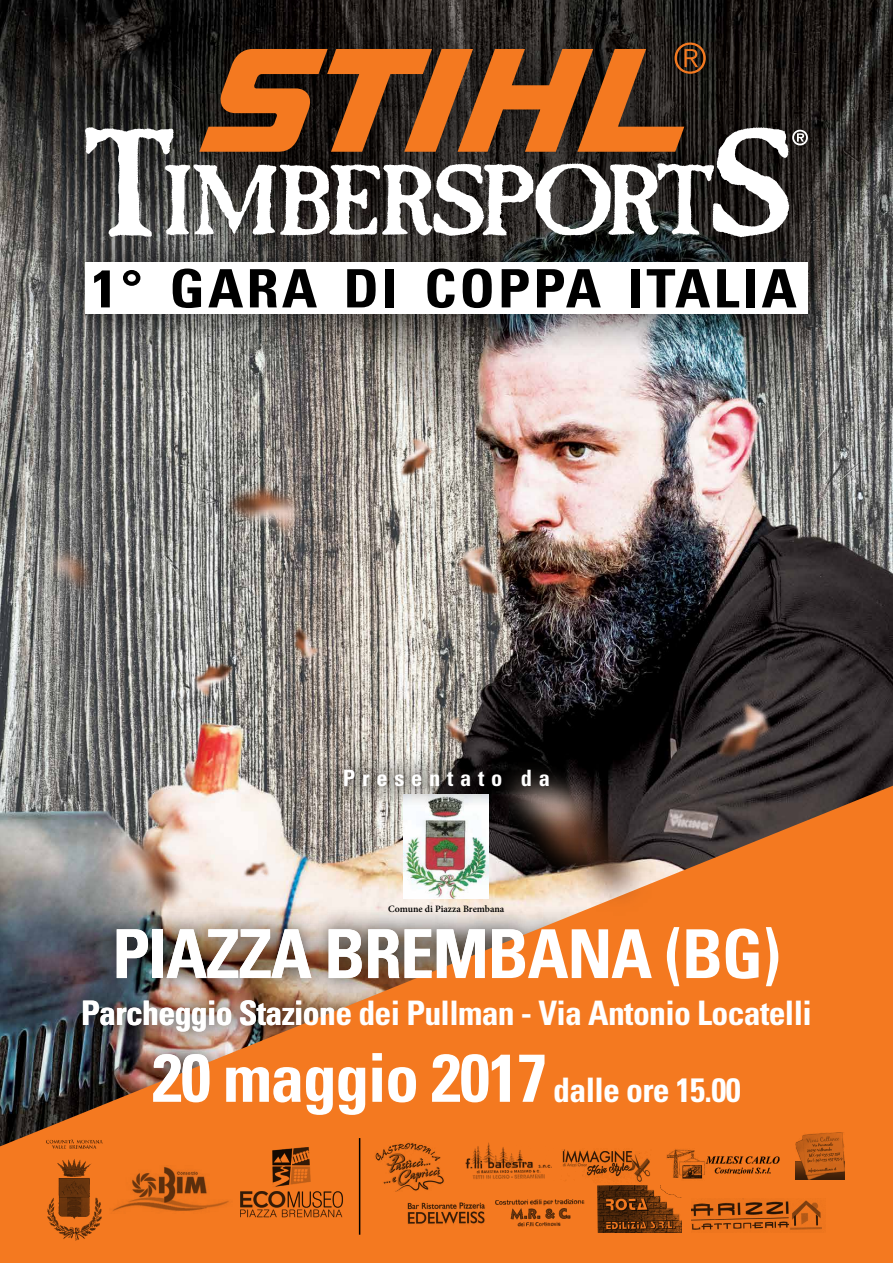
<style>
.page{position:relative;width:893px;height:1263px;background:#fff}
.page>*{position:absolute;margin:0;border:0;box-sizing:border-box;transform-origin:0 0}
.t1{font:700 condensed 67.5px "Univers LT Std";letter-spacing:-.02em;color:#fff}
.t2{font:700 condensed 52.95px "Univers LT Std";letter-spacing:.05em;color:#000;scale:1.1 1}
.t3{font:700 condensed 33.75px "Univers LT Std";letter-spacing:-.02em;color:#fff}
.t4{font:700 condensed 22.5px "Univers LT Std";letter-spacing:.3em;color:#fff}
.t5{font:600 9.75px "Minion Pro";color:#000}
.s1{font-size:67.5px}
</style>
<div class="page">
<img style="left:0;top:0;width:893px;height:786px">
<div style="left:833px;top:786px;width:60px;height:477px;background:#f47920"></div>
<img style="left:833px;top:1132px;width:12px;height:47px">
<div style="left:38px;top:0;width:817px;height:362px;background:#000;opacity:.75"></div>
<img style="left:0;top:44px;width:833px;height:1219px">
<div style="left:321px;top:747px;width:251px;height:62px;background:#000;opacity:.75"></div>
<h2 class="t2" style="left:91px;top:256px;width:643px">1° GARA DI COPPA ITALIA</h2>
<p class="t4" style="left:343px;top:764px;width:209px">Presentato da</p>
<p class="t5" style="left:388px;top:902px;width:118px">Comune di Piazza Brembana</p>
<h1 class="t1" style="left:112px;top:913px;width:670px">PIAZZA BREMBANA (BG)</h1>
<p class="t3" style="left:81px;top:992px;width:732px">Parcheggio Stazione dei Pullman - Via Antonio Locatelli</p>
<p class="t3" style="left:152px;top:1069px;width:590px"><span class="s1">20 maggio 2017</span> dalle ore 15.00</p>
</div>
